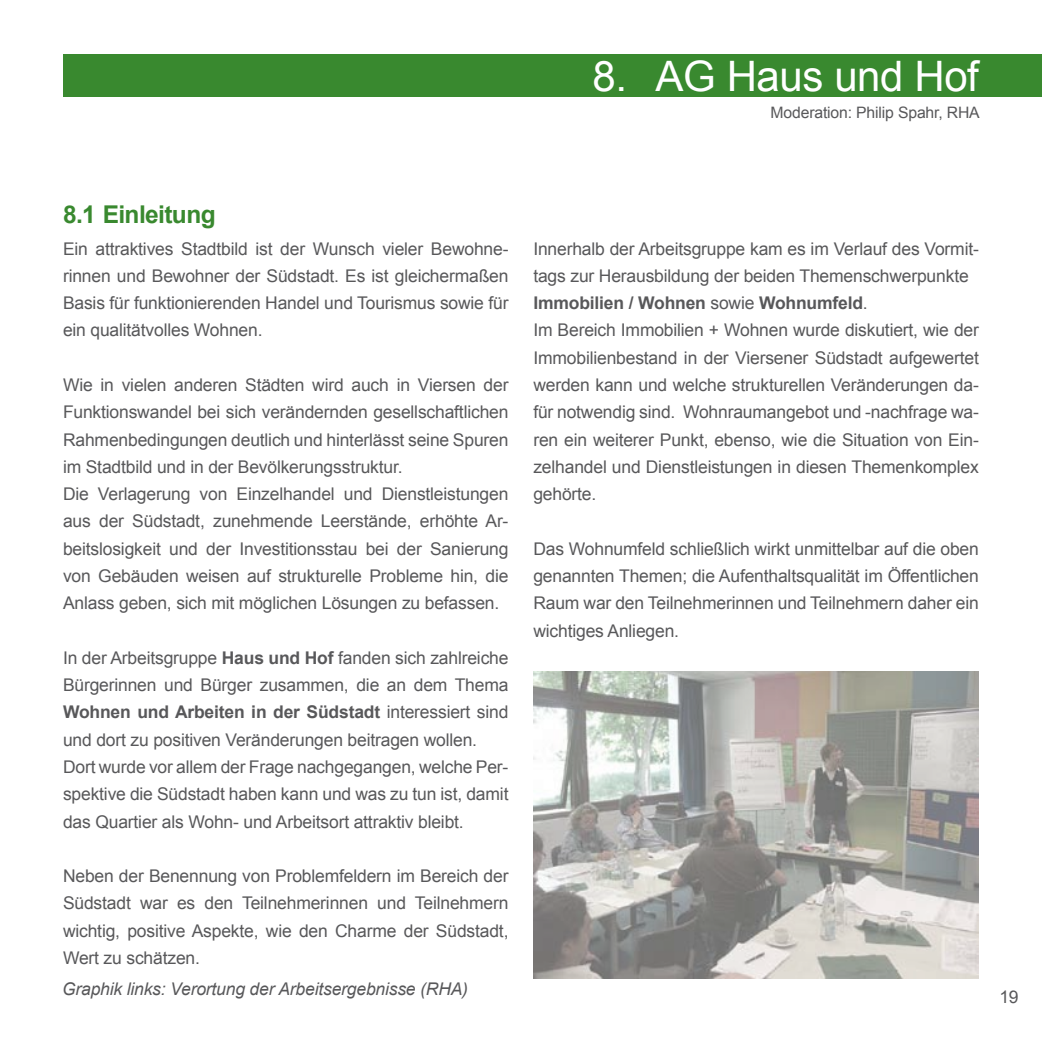
<style>
.page{position:relative;width:1042px;height:1042px;background:#fff}
.page>*{position:absolute;margin:0;border:0;box-sizing:border-box;transform-origin:0 0}
.t1{font:42px "Arial";letter-spacing:-.01em;color:#fff}
.t2{font:700 24.5px "Arial";letter-spacing:-.025em;color:#39892f}
.t3{font:17.5px/27.3px "Arial";letter-spacing:-.01em;color:#58585a;text-align:justify}
.t4{font:italic 17.5px "Arial";letter-spacing:-.01em;color:#58585a}
.t5{font:15.75px "Arial";letter-spacing:-.01em;color:#58585a}
.s1{font-weight:700}
</style>
<div class="page">
<div style="left:63px;top:55px;width:979px;height:42px;background:#39892f"></div>
<img style="left:533px;top:671px;width:446px;height:308px">
<h1 class="t1" style="left:592px;top:49px;width:388px">8. AG Haus und Hof</h1>
<p class="t5" style="left:770px;top:102px;width:211px">Moderation: Philip Spahr, RHA</p>
<h2 class="t2" style="left:63px;top:198px;width:154px">8.1 Einleitung</h2>
<p class="t3" style="left:63px;top:235px;width:447px">Ein attraktives Stadtbild ist der Wunsch vieler Bewohne&shy;rinnen und Bewohner der Südstadt. Es ist gleichermaßen Basis für funktionierenden Handel und Tourismus sowie für ein qualitätvolles Wohnen.</p>
<p class="t3" style="left:63px;top:371px;width:447px;text-align:left">Wie in vielen anderen Städten wird auch in Viersen der Funktionswandel bei sich verändernden gesellschaftlichen Rahmenbedingungen deutlich und hinterlässt seine Spuren im Stadtbild und in der Bevölkerungsstruktur.<br>Die Verlagerung von Einzelhandel und Dienstleistungen aus der Südstadt, zunehmende Leerstände, erhöhte Ar&shy;beitslosigkeit und der Investitionsstau bei der Sanierung von Gebäuden weisen auf strukturelle Probleme hin, die Anlass geben, sich mit möglichen Lösungen zu befassen.</p>
<p class="t3" style="left:63px;top:644px;width:447px;text-align:left">In der Arbeitsgruppe <span class="s1">Haus und Hof</span> fanden sich zahlreiche Bürgerinnen und Bürger zusammen, die an dem Thema <span class="s1">Wohnen und Arbeiten in der Südstadt</span> interessiert sind und dort zu positiven Veränderungen beitragen wollen.<br>Dort wurde vor allem der Frage nachgegangen, welche Per&shy;spektive die Südstadt haben kann und was zu tun ist, damit das Quartier als Wohn- und Arbeitsort attraktiv bleibt.</p>
<p class="t3" style="left:63px;top:862px;width:447px">Neben der Benennung von Problemfeldern im Bereich der Südstadt war es den Teilnehmerinnen und Teilnehmern wichtig, positive Aspekte, wie den Charme der Südstadt, Wert zu schätzen.</p>
<p class="t4" style="left:62px;top:978px;width:408px">Graphik links: Verortung der Arbeitsergebnisse (RHA)</p>
<p class="t3" style="left:533px;top:235px;width:447px;text-align:left">Innerhalb der Arbeitsgruppe kam es im Verlauf des Vormit&shy;tags zur Herausbildung der beiden Themenschwerpunkte <span class="s1">Immobilien / Wohnen</span> sowie <span class="s1">Wohnumfeld</span>.<br>Im Bereich Immobilien + Wohnen wurde diskutiert, wie der Immobilienbestand in der Viersener Südstadt aufgewertet werden kann und welche strukturellen Veränderungen da&shy;für notwendig sind. Wohnraumangebot und -nachfrage wa&shy;ren ein weiterer Punkt, ebenso, wie die Situation von Ein&shy;zelhandel und Dienstleistungen in diesen Themenkomplex gehörte.</p>
<p class="t3" style="left:533px;top:535px;width:447px">Das Wohnumfeld schließlich wirkt unmittelbar auf die oben genannten Themen; die Aufenthaltsqualität im Öffentlichen Raum war den Teilnehmerinnen und Teilnehmern daher ein wichtiges Anliegen.</p>
<p class="t3" style="left:999px;top:983px;width:21px">19</p>
</div>
